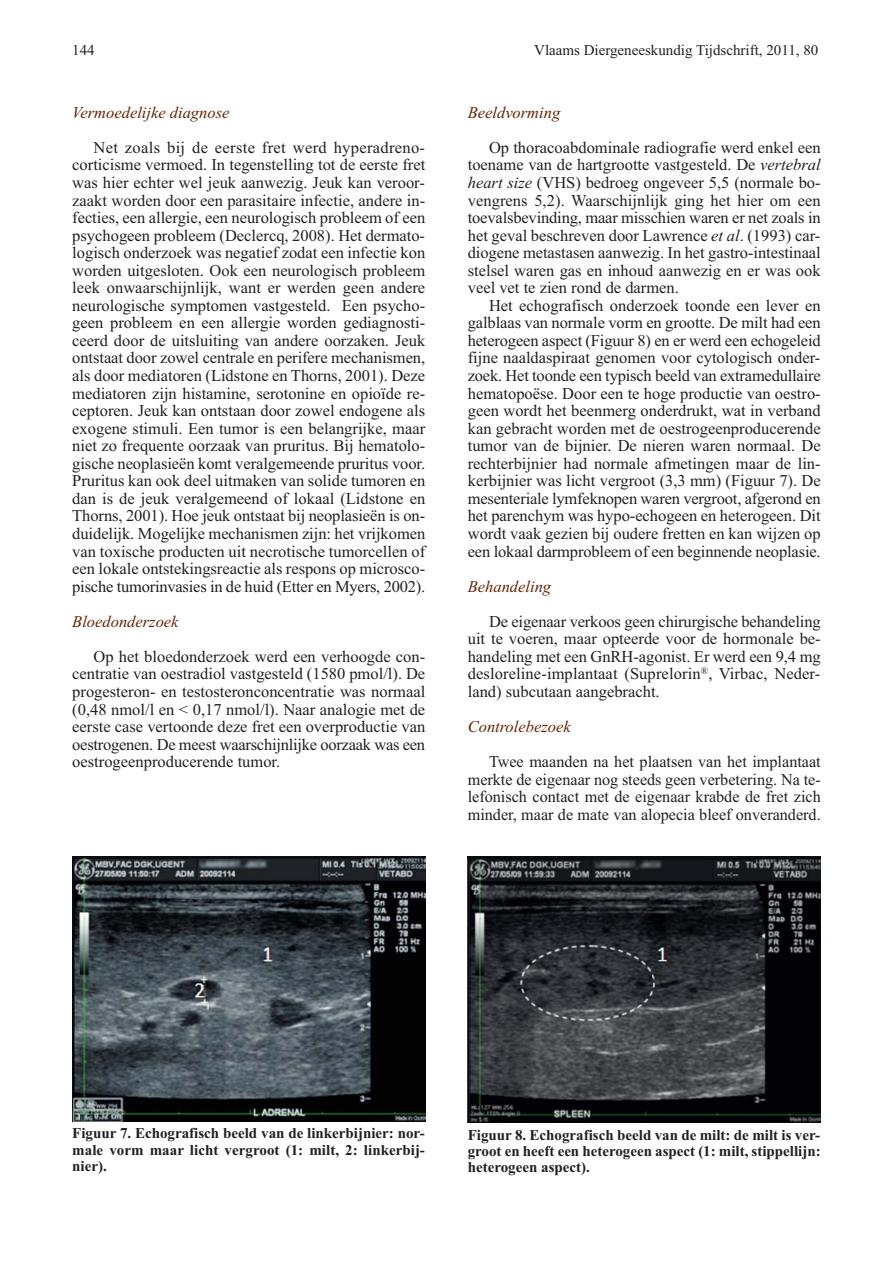
<style>
.page{position:relative;width:893px;height:1263px;background:#fff}
.page>*{position:absolute;margin:0;border:0;box-sizing:border-box;transform-origin:0 0}
.t1{font:16.5px/17.5px "Times New Roman";color:#231f20;text-align:justify}
.t2{font:italic 16.5px "Times New Roman";color:#642200}
.t3{font:700 15px/16.2px "Times New Roman";color:#231f20;text-align:justify}
.t4{font:15px "Times New Roman";color:#231f20}
.s1{font-style:italic}
</style>
<div class="page">
<img style="left:72px;top:856px;width:353px;height:266px">
<img style="left:468px;top:856px;width:353px;height:267px">
<p class="t4" style="left:72px;top:45px;width:24px">144</p>
<p class="t4" style="left:534px;top:45px;width:286px">Vlaams Diergeneeskundig Tijdschrift, 2011, 80</p>
<p class="t2" style="left:72px;top:106px;width:159px">Vermoedelijke diagnose</p>
<p class="t1" style="left:72px;top:140px;width:354px;text-indent:21px">Net zoals bij de eerste fret werd hyperadreno&shy;corticisme vermoed. In tegenstelling tot de eerste fret was hier echter wel jeuk aanwezig. Jeuk kan veroor&shy;zaakt worden door een parasitaire infectie, andere in&shy;fecties, een allergie, een neurologisch probleem of een psychogeen probleem (Declercq, 2008). Het dermato&shy;logisch onderzoek was negatief zodat een infectie kon worden uitgesloten. Ook een neurologisch probleem leek onwaarschijnlijk, want er werden geen andere neurologische symptomen vastgesteld. Een psycho&shy;geen probleem en een allergie worden gediagnosti&shy;ceerd door de uitsluiting van andere oorzaken. Jeuk ontstaat door zowel centrale en perifere mechanismen, als door mediatoren (Lidstone en Thorns, 2001). Deze mediatoren zijn histamine, serotonine en opioïde re&shy;ceptoren. Jeuk kan ontstaan door zowel endogene als exogene stimuli. Een tumor is een belangrijke, maar niet zo frequente oorzaak van pruritus. Bij hematolo&shy;gische neoplasieën komt veralgemeende pruritus voor.<br>Pruritus kan ook deel uitmaken van solide tumoren en dan is de jeuk veralgemeend of lokaal (Lidstone en Thorns, 2001). Hoe jeuk ontstaat bij neoplasieën is on&shy;duidelijk. Mogelijke mechanismen zijn: het vrijkomen van toxische producten uit necrotische tumorcellen of een lokale ontstekingsreactie als respons op microsco&shy;pische tumorinvasies in de huid (Etter en Myers, 2002).</p>
<p class="t2" style="left:72px;top:615px;width:108px">Bloedonderzoek</p>
<p class="t1" style="left:72px;top:649px;width:354px;text-indent:21px">Op het bloedonderzoek werd een verhoogde con&shy;centratie van oestradiol vastgesteld (1580 pmol/l). De progesteron- en testosteronconcentratie was normaal (0,48 nmol/l en &lt; 0,17 nmol/l). Naar analogie met de eerste case vertoonde deze fret een overproductie van oestrogenen. De meest waarschijnlijke oorzaak was een oestrogeenproducerende tumor.</p>
<p class="t2" style="left:468px;top:106px;width:94px">Beeldvorming</p>
<p class="t1" style="left:468px;top:140px;width:354px;text-indent:21px">Op thoracoabdominale radiografie werd enkel een toename van de hartgrootte vastgesteld. De <span class="s1">vertebral heart size</span> (VHS) bedroeg ongeveer 5,5 (normale bo&shy;vengrens 5,2). Waarschijnlijk ging het hier om een toevalsbevinding, maar misschien waren er net zoals in het geval beschreven door Lawrence <span class="s1">et al</span>. (1993) car&shy;diogene metastasen aanwezig. In het gastro-intestinaal stelsel waren gas en inhoud aanwezig en er was ook veel vet te zien rond de darmen.</p>
<p class="t1" style="left:468px;top:298px;width:354px;text-indent:21px">Het echografisch onderzoek toonde een lever en galblaas van normale vorm en grootte. De milt had een heterogeen aspect (Figuur 8) en er werd een echogeleid fijne naaldaspiraat genomen voor cytologisch onder&shy;zoek. Het toonde een typisch beeld van extramedullaire hematopoëse. Door een te hoge productie van oestro&shy;geen wordt het beenmerg onderdrukt, wat in verband kan gebracht worden met de oestrogeenproducerende tumor van de bijnier. De nieren waren normaal. De rechterbijnier had normale afmetingen maar de lin&shy;kerbijnier was licht vergroot (3,3 mm) (Figuur 7). De mesenteriale lymfeknopen waren vergroot, afgerond en het parenchym was hypo-echogeen en heterogeen. Dit wordt vaak gezien bij oudere fretten en kan wijzen op een lokaal darmprobleem of een beginnende neoplasie.</p>
<p class="t2" style="left:468px;top:580px;width:85px">Behandeling</p>
<p class="t1" style="left:468px;top:614px;width:354px;text-indent:21px">De eigenaar verkoos geen chirurgische behandeling uit te voeren, maar opteerde voor de hormonale be&shy;handeling met een GnRH-agonist. Er werd een 9,4 mg desloreline-implantaat (Suprelorin<sup>®</sup>, Virbac, Neder&shy;land) subcutaan aangebracht.</p>
<p class="t2" style="left:468px;top:721px;width:104px">Controlebezoek</p>
<p class="t1" style="left:468px;top:754px;width:354px;text-indent:21px">Twee maanden na het plaatsen van het implantaat merkte de eigenaar nog steeds geen verbetering. Na te&shy;lefonisch contact met de eigenaar krabde de fret zich minder, maar de mate van alopecia bleef onveranderd.</p>
<p class="t3" style="left:72px;top:1127px;width:354px">Figuur 7. Echografisch beeld van de linkerbijnier: nor&shy;male vorm maar licht vergroot (1: milt, 2: linkerbij&shy;nier).</p>
<p class="t3" style="left:468px;top:1128px;width:354px">Figuur 8. Echografisch beeld van de milt: de milt is ver&shy;groot en heeft een heterogeen aspect (1: milt, stippellijn: heterogeen aspect).</p>
</div>
